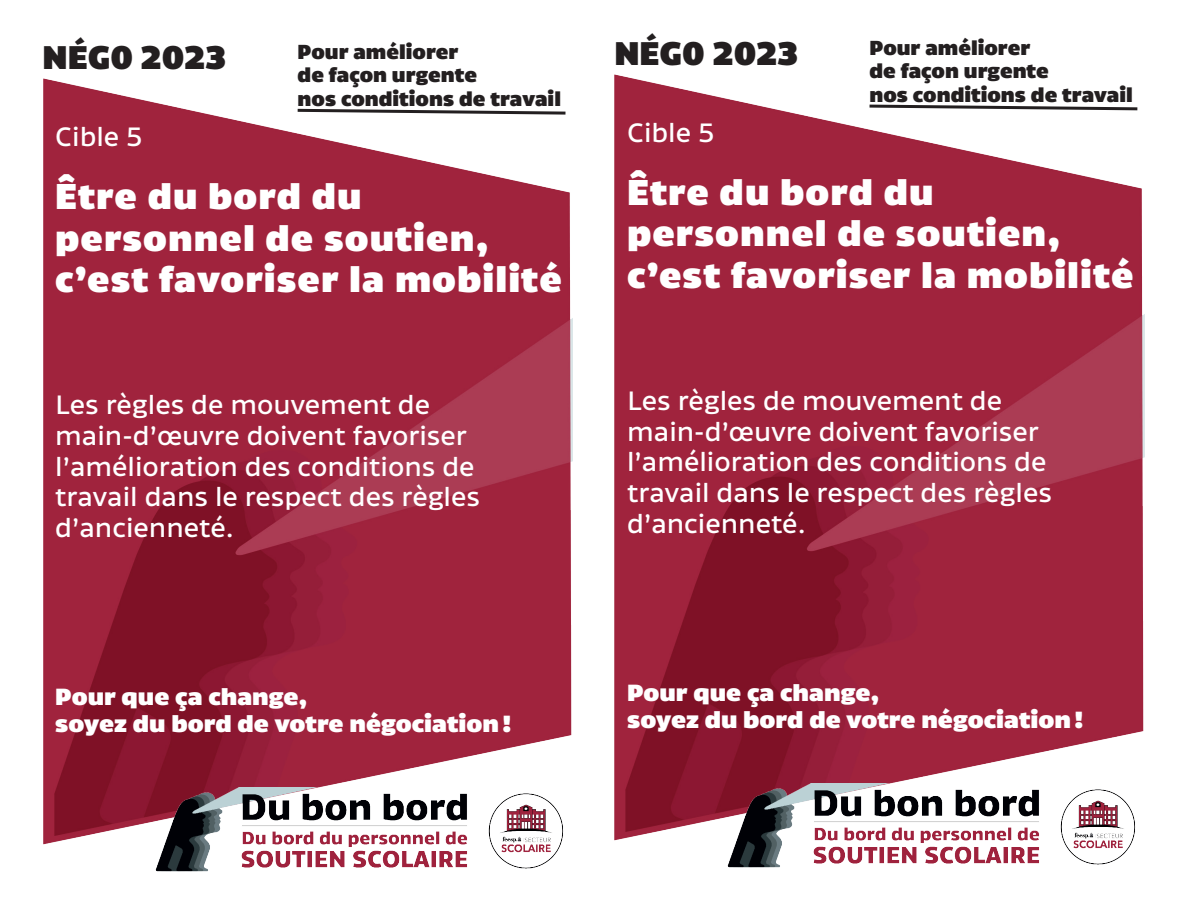
<style>
.page{position:relative;width:1188px;height:918px;background:#fff}
.page>*{position:absolute;margin:0;border:0;box-sizing:border-box;transform-origin:0 0}
.t1{font:900 34.5px/41.4px "Canal";letter-spacing:.03em;color:#fff}
.t2{font:900 31.5px "Canal";color:#231f20}
.t3{font:25.5px/30.6px "Canal";color:#fff}
.t4{font:900 22.5px/27px "Canal";color:#fff}
.t5{font:900 19.5px/23.4px "Canal";color:#231f20}
</style>
<div class="page">
<img style="left:43px;top:78px;width:530px;height:767px">
<svg style="left:295px;top:107px;width:274px;height:9px"></svg>
<img style="left:146px;top:788px;width:423px;height:84px">
<img style="left:614px;top:74px;width:531px;height:767px">
<svg style="left:867px;top:103px;width:273px;height:9px"></svg>
<img style="left:718px;top:783px;width:423px;height:85px">
<p class="t5" style="left:298px;top:41px;width:265px">Pour améliorer<br>de façon urgente<br>nos conditions de travail</p>
<p class="t2" style="left:614px;top:36px;width:185px">NÉG0 2023</p>
<p class="t3" style="left:627px;top:114px;width:89px">Cible 5</p>
<h1 class="t1" style="left:627px;top:172px;width:508px">Être du bord du personnel de soutien, c’est favoriser la mobilité</h1>
<p class="t2" style="left:43px;top:40px;width:185px">NÉG0 2023</p>
<p class="t5" style="left:870px;top:36px;width:265px">Pour améliorer<br>de façon urgente<br>nos conditions de travail</p>
<p class="t3" style="left:55px;top:119px;width:89px">Cible 5</p>
<h1 class="t1" style="left:55px;top:177px;width:508px">Être du bord du personnel de soutien, c’est favoriser la mobilité</h1>
<p class="t3" style="left:55px;top:387px;width:426px">Les règles de mouvement de main-d’œuvre doivent favoriser l’amélioration des conditions de travail dans le respect des règles d’ancienneté.</p>
<p class="t4" style="left:55px;top:684px;width:458px">Pour que ça change,<br>soyez du bord de votre négociation !</p>
<p class="t3" style="left:627px;top:382px;width:426px">Les règles de mouvement de main-d’œuvre doivent favoriser l’amélioration des conditions de travail dans le respect des règles d’ancienneté.</p>
<p class="t4" style="left:627px;top:679px;width:458px">Pour que ça change,<br>soyez du bord de votre négociation !</p>
</div>
